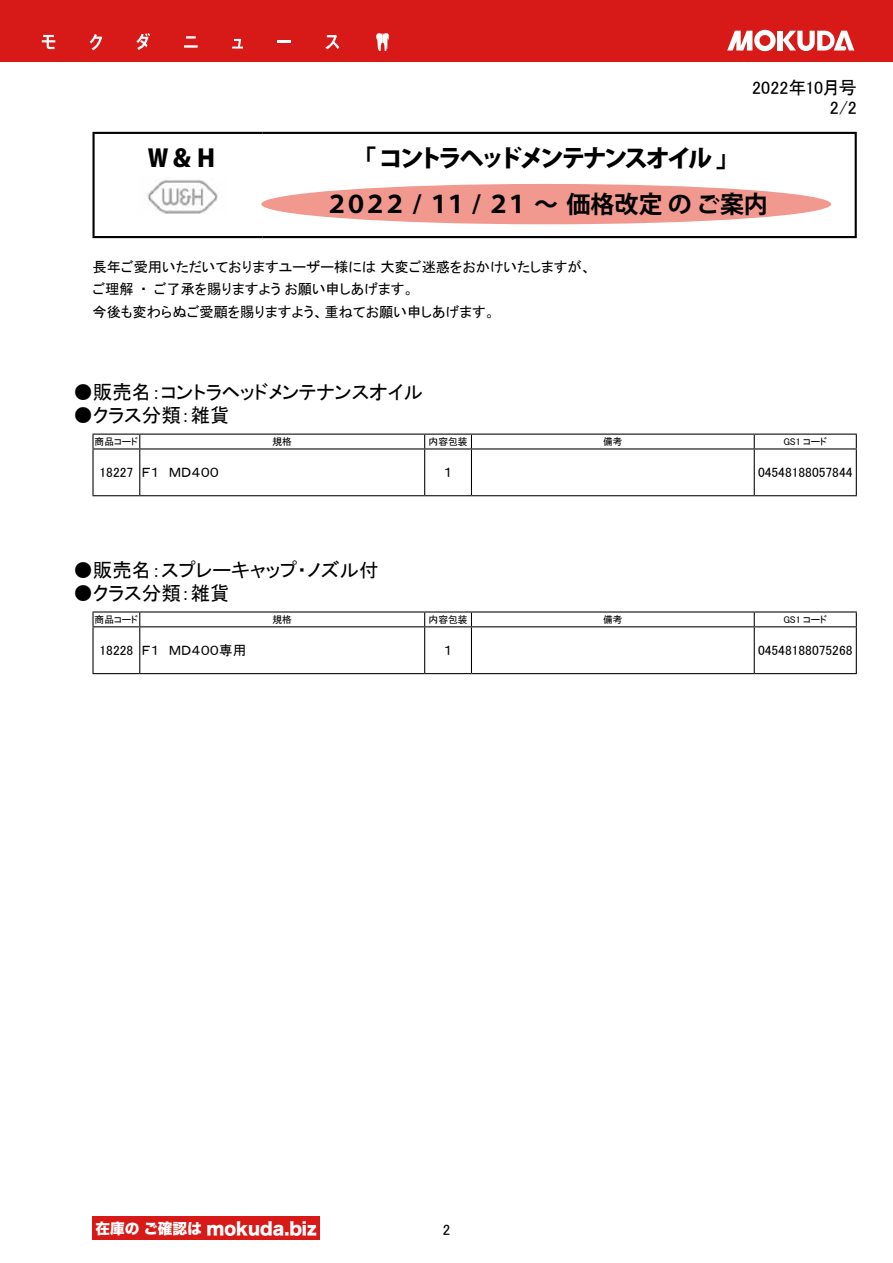
<style>
.page{position:relative;width:893px;height:1263px;background:#fff}
.page>*{position:absolute;margin:0;border:0;box-sizing:border-box;transform-origin:0 0}
.t1{font:800 24px "Koz Go Pr 6 N";letter-spacing:-.13em;color:#000}
.t2{font:700 24px "Koz Go Pr 6 N";letter-spacing:-.01em;color:#000}
.t3{font:19.5px "MS P Gothic";color:#000}
.t4{font:18px/20.2px "MS P Gothic";letter-spacing:-.015em;color:#000;text-align:right}
.t5{font:17.25px "Hira Kaku Std W8";color:#fff;scale:.95 1}
.t6{font:15px "MS P Gothic";color:#000}
.t7{font:14.7px "Hira Kaku Std W8";color:#fff}
.t8{font:14.25px/22.5px "MS P Gothic";color:#000}
.t9{font:13.5px "MS P Gothic";color:#000}
.t10{font:9.75px "MS P Gothic";color:#000}
</style>
<div class="page">
<div style="left:0;top:0;width:893px;height:62px;background:#d71a18"></div>
<svg style="left:376px;top:33px;width:13px;height:19px"></svg>
<svg style="left:42px;top:35px;width:13px;height:14px"></svg>
<svg style="left:90px;top:34px;width:12px;height:16px"></svg>
<svg style="left:136px;top:33px;width:14px;height:17px"></svg>
<hr style="left:184px;top:45px;width:14px;height:3px;background:#fff">
<svg style="left:186px;top:36px;width:10px;height:3px"></svg>
<svg style="left:232px;top:39px;width:11px;height:10px"></svg>
<svg style="left:278px;top:41px;width:13px;height:2px"></svg>
<svg style="left:325px;top:35px;width:14px;height:14px"></svg>
<div style="left:778px;top:31px;width:5px;height:20px;background:#fff"></div>
<svg style="left:783px;top:31px;width:71px;height:20px"></svg>
<svg style="left:727px;top:30px;width:49px;height:21px"></svg>
<div style="left:92px;top:1216px;width:228px;height:24px;background:#d71a18"></div>
<hr style="left:92px;top:132px;width:170px;height:2px;background:#000">
<hr style="left:92px;top:134px;width:3px;height:102px;background:#000">
<hr style="left:262px;top:132px;width:595px;height:2px;background:#000">
<hr style="left:855px;top:134px;width:2px;height:102px;background:#000">
<hr style="left:92px;top:236px;width:170px;height:2px;background:#000">
<hr style="left:262px;top:236px;width:595px;height:2px;background:#000">
<img style="left:147px;top:180px;width:71px;height:34px">
<div style="left:261px;top:184px;width:570px;height:40px;background:#f1988f;border-radius:50%"></div>
<hr style="left:92px;top:434px;width:48px;height:1px;background:#000">
<hr style="left:140px;top:434px;width:285px;height:1px;background:#000">
<hr style="left:425px;top:434px;width:46px;height:1px;background:#000">
<hr style="left:471px;top:434px;width:283px;height:1px;background:#000">
<hr style="left:754px;top:434px;width:103px;height:1px;background:#000">
<svg style="left:92px;top:435px;width:765px;height:60px"></svg>
<hr style="left:92px;top:448px;width:48px;height:1px;background:#000">
<hr style="left:92px;top:449px;width:2px;height:46px;background:#000">
<hr style="left:140px;top:448px;width:285px;height:1px;background:#000">
<hr style="left:139px;top:449px;width:1px;height:46px;background:#000">
<hr style="left:425px;top:448px;width:46px;height:1px;background:#000">
<hr style="left:424px;top:449px;width:1px;height:46px;background:#000">
<hr style="left:471px;top:448px;width:283px;height:1px;background:#000">
<hr style="left:471px;top:449px;width:1px;height:46px;background:#000">
<hr style="left:754px;top:448px;width:103px;height:1px;background:#000">
<hr style="left:754px;top:449px;width:1px;height:46px;background:#000">
<hr style="left:856px;top:449px;width:1px;height:46px;background:#000">
<hr style="left:92px;top:495px;width:48px;height:1px;background:#000">
<hr style="left:140px;top:495px;width:285px;height:1px;background:#000">
<hr style="left:425px;top:495px;width:46px;height:1px;background:#000">
<hr style="left:471px;top:495px;width:283px;height:1px;background:#000">
<hr style="left:754px;top:495px;width:103px;height:1px;background:#000">
<hr style="left:92px;top:611px;width:48px;height:1px;background:#000">
<hr style="left:140px;top:611px;width:285px;height:1px;background:#000">
<hr style="left:425px;top:611px;width:46px;height:1px;background:#000">
<hr style="left:471px;top:611px;width:283px;height:1px;background:#000">
<hr style="left:754px;top:611px;width:103px;height:1px;background:#000">
<svg style="left:92px;top:612px;width:765px;height:61px"></svg>
<hr style="left:92px;top:626px;width:48px;height:1px;background:#000">
<hr style="left:92px;top:627px;width:2px;height:46px;background:#000">
<hr style="left:140px;top:626px;width:285px;height:1px;background:#000">
<hr style="left:139px;top:627px;width:1px;height:46px;background:#000">
<hr style="left:425px;top:626px;width:46px;height:1px;background:#000">
<hr style="left:424px;top:627px;width:1px;height:46px;background:#000">
<hr style="left:471px;top:626px;width:283px;height:1px;background:#000">
<hr style="left:471px;top:627px;width:1px;height:46px;background:#000">
<hr style="left:754px;top:626px;width:103px;height:1px;background:#000">
<hr style="left:754px;top:627px;width:1px;height:46px;background:#000">
<hr style="left:856px;top:627px;width:1px;height:46px;background:#000">
<hr style="left:92px;top:673px;width:48px;height:1px;background:#000">
<hr style="left:140px;top:673px;width:285px;height:1px;background:#000">
<hr style="left:425px;top:673px;width:46px;height:1px;background:#000">
<hr style="left:471px;top:673px;width:283px;height:1px;background:#000">
<hr style="left:754px;top:673px;width:103px;height:1px;background:#000">
<h1 class="t1" style="left:146px;top:144px;width:73px">Ｗ＆Ｈ</h1>
<h1 class="t1" style="left:352px;top:144px;width:390px">「コントラヘッドメンテナンスオイル「</h1>
<p class="t4" style="left:752px;top:78px;width:106px">2022年10月号<br>2/2</p>
<h1 class="t2" style="left:325px;top:191px;width:445px">２０２２ / １１ / ２１～価格改定のご案内</h1>
<p class="t8" style="left:154px;top:255px;width:439px;text-indent:-61px">長年ご愛用いただいておりますユーザー様には大変ご迷惑をおかけいたしますが、ご了承を賜りますようお願い申しあげます。</p>
<p class="t8" style="left:92px;top:278px;width:404px">ご理解・<br>今後も変わらぬご愛顧を賜りますよう、重ねてお願い申しあげます。</p>
<h2 class="t3" style="left:73px;top:382px;width:351px">●販売名：コントラヘッドメンテナンスオイル</h2>
<h2 class="t3" style="left:73px;top:406px;width:158px">●クラス分類：雑貨</h2>
<p class="t10" style="left:95px;top:437px;width:45px">商品コード</p>
<p class="t10" style="left:272px;top:437px;width:21px">規格</p>
<p class="t10" style="left:429px;top:437px;width:40px">内容包装</p>
<p class="t10" style="left:603px;top:437px;width:21px">備考</p>
<p class="t10" style="left:783px;top:437px;width:45px">GS1 コード</p>
<p class="t9" style="left:100px;top:466px;width:35px">18227</p>
<p class="t9" style="left:142px;top:466px;width:79px">Ｆ１　ＭＤ４００</p>
<p class="t9" style="left:443px;top:466px;width:11px">１</p>
<p class="t9" style="left:758px;top:466px;width:96px">04548188057844</p>
<h2 class="t3" style="left:73px;top:560px;width:307px">●販売名：スプレーキャップ・ノズル付</h2>
<h2 class="t3" style="left:73px;top:583px;width:158px">●クラス分類：雑貨</h2>
<p class="t10" style="left:95px;top:614px;width:45px">商品コード</p>
<p class="t10" style="left:272px;top:614px;width:21px">規格</p>
<p class="t10" style="left:429px;top:614px;width:40px">内容包装</p>
<p class="t10" style="left:603px;top:614px;width:21px">備考</p>
<p class="t10" style="left:783px;top:614px;width:45px">GS1 コード</p>
<p class="t9" style="left:100px;top:643px;width:35px">18228</p>
<p class="t9" style="left:142px;top:643px;width:106px">Ｆ１　ＭＤ４００専用</p>
<p class="t9" style="left:443px;top:643px;width:11px">１</p>
<p class="t9" style="left:758px;top:643px;width:96px">04548188075268</p>
<p class="t5" style="left:207px;top:1218px;width:117px">mokuda.biz</p>
<p class="t7" style="left:95px;top:1220px;width:108px">在庫のご確認は</p>
<p class="t6" style="left:443px;top:1222px;width:9px">2</p>
</div>
